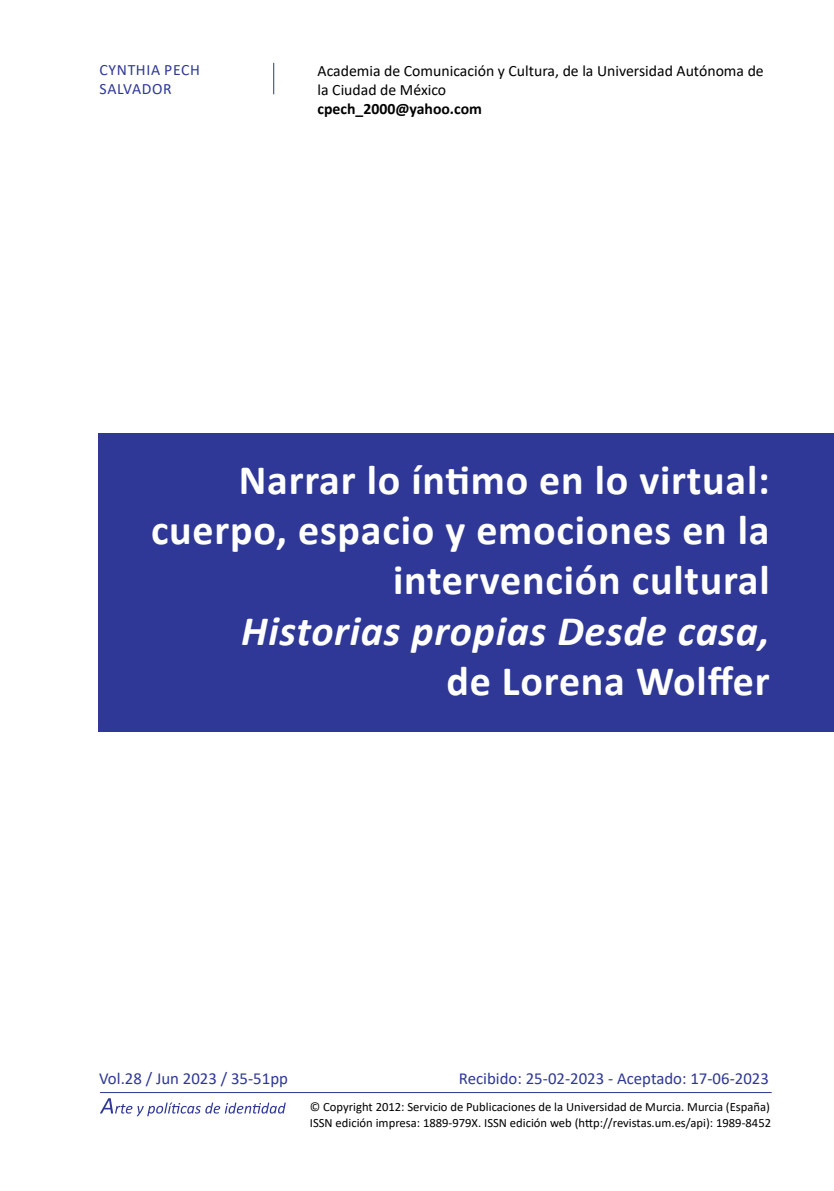
<style>
.page{position:relative;width:834px;height:1191px;background:#fff}
.page>*{position:absolute;margin:0;border:0;box-sizing:border-box;transform-origin:0 0}
.t1{font:700 42px/50.4px "Calibri";letter-spacing:.02em;color:#fff;text-align:right}
.t2{font:italic 700 42px "Calibri";letter-spacing:.02em;color:#fff}
.t3{font:16.8px "Calibri";color:#2f3896}
.t4{font:15.75px/18.9px "Calibri";color:#000}
.t5{font:700 15.75px "Calibri";color:#000}
.t6{font:15.75px/18.9px "Calibri";letter-spacing:.04em;color:#2f3896}
.t7{font:12.6px/15px "Calibri";color:#000}
</style>
<div class="page">
<div style="left:99px;top:433px;width:734px;height:299px;background:#2f3896"></div>
<hr style="left:273px;top:63px;width:1px;height:31px;background:#2f3896">
<hr style="left:100px;top:1092px;width:671px;height:1px;background:#2f3896">
<svg style="left:100px;top:1098px;width:186px;height:18px"></svg>
<p class="t6" style="left:100px;top:60px;width:102px">CYNTHIA PECH<br>SALVADOR</p>
<p class="t4" style="left:317px;top:61px;width:447px">Academia de Comunicación y Cultura, de la Universidad Autónoma de la Ciudad de México</p>
<p class="t5" style="left:317px;top:97px;width:166px">cpech_2000@yahoo.com</p>
<h1 class="t1" style="left:151px;top:454px;width:620px">Narrar lo íntimo en lo virtual: cuerpo, espacio y emociones en la intervención cultural</h1>
<h1 class="t2" style="left:241px;top:601px;width:530px">Historias propias Desde casa,</h1>
<h1 class="t1" style="left:446px;top:655px;width:325px">de Lorena Wolffer</h1>
<h2 class="t3" style="left:99px;top:1066px;width:190px">Vol.28 / Jun 2023 / 35-51pp</h2>
<h2 class="t3" style="left:459px;top:1066px;width:311px">Recibido: 25-02-2023 - Aceptado: 17-06-2023</h2>
<p class="t7" style="left:310px;top:1099px;width:462px">© Copyright 2012: Servicio de Publicaciones de la Universidad de Murcia. Murcia (España)<br>ISSN edición impresa: 1889-979X. ISSN edición web (http://revistas.um.es/api): 1989-8452</p>
</div>
